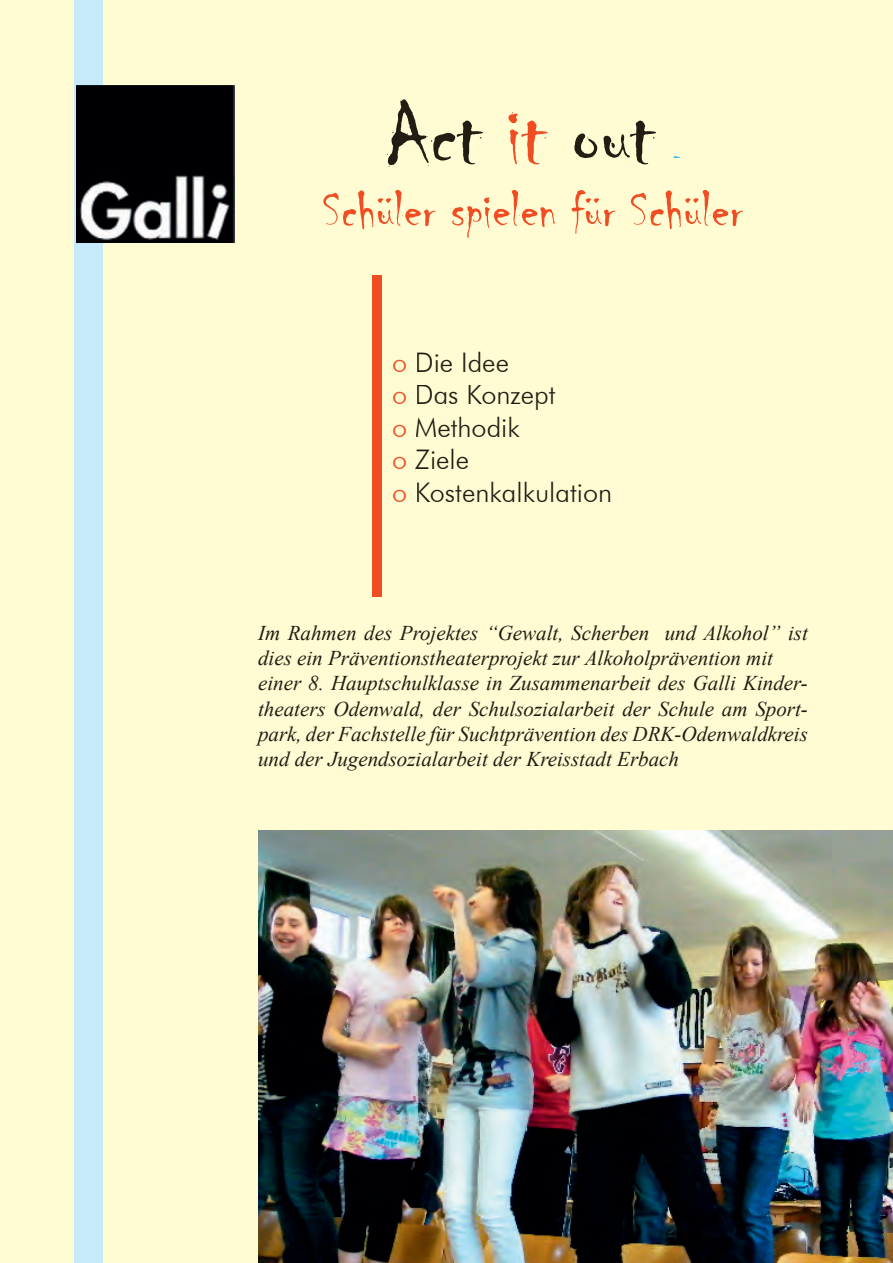
<style>
.page{position:relative;width:893px;height:1263px;background:#fffbd3}
.page>*{position:absolute;margin:0;border:0;box-sizing:border-box;transform-origin:0 0}
.t1{font:90px "Chiller";color:#211d13}
.t2{font:54px "Chiller";color:#f04d22}
.t3{font:300 27px/32.4px "Futura BT";color:#211d13}
.t4{font:italic 21px/25.2px "Times New Roman";color:#211d13}
.t5{font:21px "Chiller";color:#00aeef}
.s1{color:#f04d22}
</style>
<div class="page">
<div style="left:74px;top:0;width:28px;height:1263px;background:#c6eafa"></div>
<img style="left:258px;top:830px;width:635px;height:433px">
<img style="left:77px;top:85px;width:157px;height:157px">
<div style="left:372px;top:276px;width:9px;height:321px;background:#f04d22"></div>
<h1 class="t1" style="left:385px;top:85px;width:272px">Act <span class="s1">it</span> out</h1>
<p class="t5" style="left:673px;top:144px;width:9px">-</p>
<h2 class="t2" style="left:323px;top:180px;width:421px">Schüler spielen für Schüler</h2>
<p class="t3" style="left:392px;top:346px;width:222px"><span class="s1">o</span> Die Idee<br><span class="s1">o</span> Das Konzept<br><span class="s1">o</span> Methodik<br><span class="s1">o</span> Ziele<br><span class="s1">o</span> Kostenkalkulation</p>
<p class="t4" style="left:258px;top:620px;width:551px">Im Rahmen des Projektes “Gewalt, Scherben und Alkohol” ist dies ein Präventionstheaterprojekt zur Alkoholprävention mit einer 8. Hauptschulklasse in Zusammenarbeit des Galli Kinder&shy;theaters Odenwald, der Schulsozialarbeit der Schule am Sport&shy;park, der Fachstelle für Suchtprävention des DRK-Odenwaldkreis und der Jugendsozialarbeit der Kreisstadt Erbach</p>
</div>
